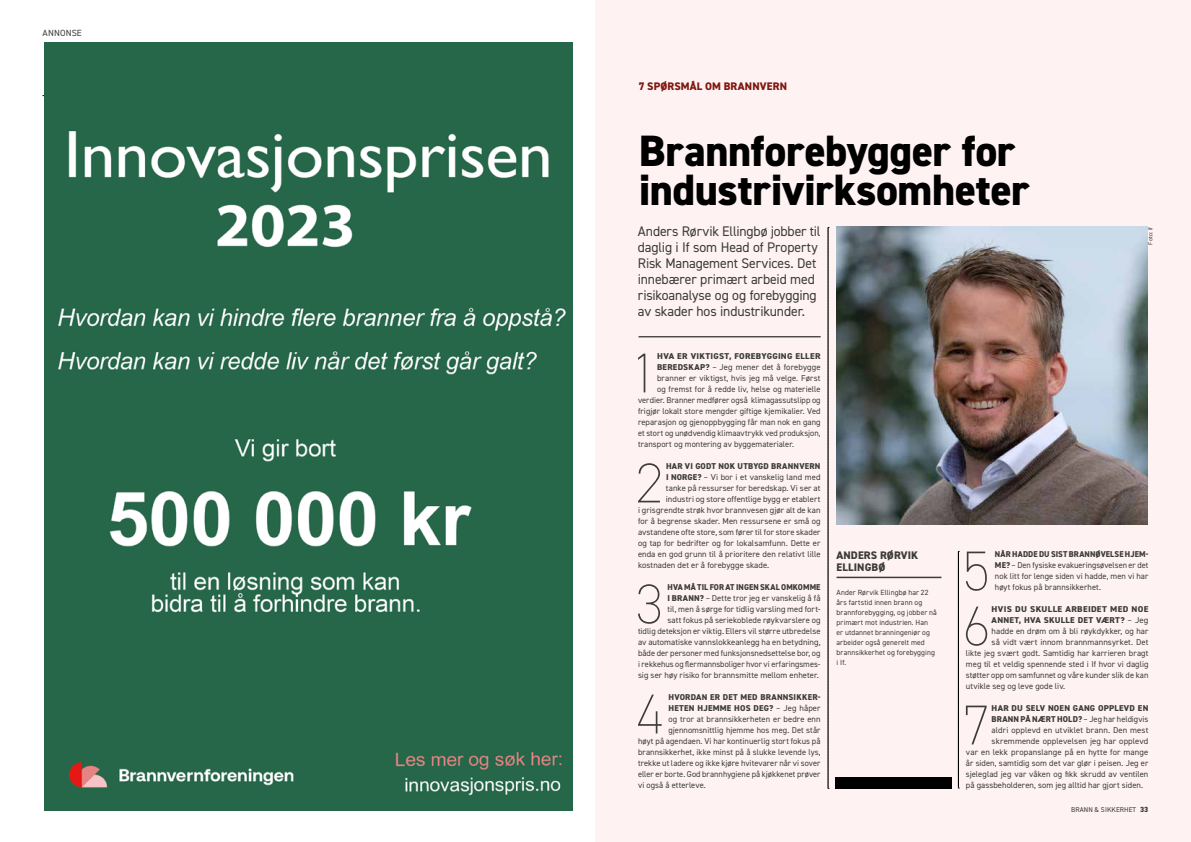
<style>
.page{position:relative;width:1191px;height:842px;background:#fff}
.page>*{position:absolute;margin:0;border:0;box-sizing:border-box;transform-origin:0 0}
.t1{font:200 56.3px "DIN2014";color:#3c3c3b}
.t2{font:800 44px/39px "DIN2014";letter-spacing:-.01em;color:#000}
.t3{font:14px/16px "DIN2014";letter-spacing:-.01em;color:#3c3c3b}
.t4{font:800 11px/12px "DIN2014";letter-spacing:.01em;color:#3c3c3b}
.t5{font:800 11px "DIN2014";letter-spacing:.015em;color:#801710}
.t6{font:9px "DIN2014";letter-spacing:.015em;color:#3c3c3b}
.t7{font:8.5px/11px "DIN2014";letter-spacing:.005em;color:#3c3c3b;text-align:justify}
.t8{font:800 8.5px "DIN2014";letter-spacing:.025em;color:#3c3c3b}
.t9{font:800 8.5px "DIN2014";letter-spacing:.025em;color:#3c3c3b;scale:1.04 1}
.t10{font:800 8.5px "DIN2014";letter-spacing:.025em;color:#3c3c3b;scale:1.05 1}
.t11{font:7.5px/10px "DIN2014";letter-spacing:.01em;color:#3c3c3b}
.t12{font:7px "DIN2014";letter-spacing:.01em;color:#3c3c3b}
.t13{font:6px "DIN2014";letter-spacing:.015em;color:#3c3c3b}
.s1{font-weight:800}
.s2{font-weight:400}
.s3{font-weight:800;font-size:7.5px}
</style>
<div class="page">
<div style="left:595px;top:0;width:596px;height:842px;background:#fef3f2"></div>
<svg style="left:958px;top:551px;width:1px;height:238px"></svg>
<img style="left:836px;top:227px;width:312px;height:297px">
<hr style="left:836px;top:577px;width:105px;height:1px;background:#3c3c3b">
<hr style="left:638px;top:337px;width:182px;height:1px;background:#000">
<svg style="left:828px;top:227px;width:1px;height:562px"></svg>
<div style="left:834px;top:777px;width:117px;height:11px;background:#000"></div>
<hr style="left:43px;top:95px;width:510px;height:1px;background:#000">
<img style="left:45px;top:43px;width:527px;height:768px">
<p class="t6" style="left:43px;top:27px;width:41px">ANNONSE</p>
<p class="t5" style="left:638px;top:79px;width:150px">7 SPØRSMÅL OM BRANNVERN</p>
<h2 class="t2" style="left:639px;top:131px;width:392px">Brannforebygger for industrivirksomheter</h2>
<h3 class="t3" style="left:638px;top:223px;width:184px">Anders Rørvik Ellingbø jobber til daglig i If som Head of Property<br>Risk Management Services. Det innebærer primært arbeid med risikoanalyse og og forebygging av skader hos industrikunder.</h3>
<p class="t13" style="left:1146px;top:244px;width:19px;rotate:-90deg">Foto: If</p>
<h1 class="t1" style="left:630px;top:339px;width:29px">1</h1>
<p class="t9" style="left:657px;top:351px;width:159px">HVA ER VIKTIGST, FOREBYGGING ELLER</p>
<p class="t7" style="left:657px;top:362px;width:165px"><span class="s1">BEREDSKAP?</span> – Jeg mener det å forebygge</p>
<p class="t7" style="left:657px;top:373px;width:165px">branner er viktigst, hvis jeg må velge. Først</p>
<p class="t7" style="left:657px;top:384px;width:165px">og fremst for å redde liv, helse og materielle</p>
<p class="t7" style="left:638px;top:395px;width:184px">verdier. Branner medfører også klimagassutslipp og</p>
<p class="t7" style="left:638px;top:406px;width:184px">frigjør lokalt store mengder giftige kjemikalier. Ved</p>
<p class="t7" style="left:638px;top:417px;width:184px">reparasjon og gjenoppbygging får man nok en gang</p>
<p class="t7" style="left:638px;top:428px;width:184px">et stort og unødvendig klimaavtrykk ved produksjon,</p>
<p class="t7" style="left:638px;top:439px;width:157px">transport og montering av byggematerialer.</p>
<h1 class="t1" style="left:635px;top:449px;width:29px">2</h1>
<p class="t8" style="left:666px;top:461px;width:156px">HAR VI GODT NOK UTBYGD BRANNVERN</p>
<p class="t7" style="left:666px;top:472px;width:156px"><span class="s1">I NORGE?</span> – Vi bor i et vanskelig land med</p>
<p class="t7" style="left:666px;top:483px;width:156px">tanke på ressurser for beredskap. Vi ser at</p>
<p class="t7" style="left:666px;top:494px;width:156px">industri og store offentlige bygg er etablert</p>
<p class="t7" style="left:638px;top:505px;width:184px">i grisgrendte strøk hvor brannvesen gjør alt de kan</p>
<p class="t7" style="left:638px;top:516px;width:184px">for å begrense skader. Men ressursene er små og</p>
<p class="t7" style="left:638px;top:527px;width:184px">avstandene ofte store, som fører til for store skader</p>
<p class="t7" style="left:638px;top:538px;width:184px">og tap for bedrifter og for lokalsamfunn. Dette er</p>
<p class="t7" style="left:638px;top:549px;width:184px">enda en god grunn til å prioritere den relativt lille</p>
<p class="t7" style="left:638px;top:560px;width:133px">kostnaden det er å forebygge skade.</p>
<h1 class="t1" style="left:635px;top:570px;width:28px">3</h1>
<p class="t7" style="left:638px;top:582px;width:184px;text-align:right"><span class="s1">HVA MÅ TIL FOR AT INGEN SKAL OMKOMME<br>I BRANN?</span> – Dette tror jeg er vanskelig å få<br>til, men å sørge for tidlig varsling med fort-<br>satt fokus på seriekoblede røykvarslere og<br>tidlig deteksjon er viktig. Ellers vil større utbredelse av automatiske vannslokkeanlegg ha en betydning, både der personer med funksjonsnedsettelse bor, og i rekkehus og flermannsboliger hvor vi erfaringsmes&shy;sig ser høy risiko for brannsmitte mellom enheter.</p>
<h1 class="t1" style="left:636px;top:680px;width:28px">4</h1>
<p class="t8" style="left:668px;top:692px;width:153px">HVORDAN ER DET MED BRANNSIKKER-</p>
<p class="t8" style="left:668px;top:703px;width:154px">HETEN HJEMME HOS DEG? <span class="s2">– Jeg håper</span></p>
<p class="t7" style="left:668px;top:714px;width:154px">og tror at brannsikkerheten er bedre enn</p>
<p class="t7" style="left:668px;top:725px;width:154px">gjennomsnittlig hjemme hos meg. Det står</p>
<p class="t7" style="left:638px;top:736px;width:184px">høyt på agendaen. Vi har kontinuerlig stort fokus på</p>
<p class="t7" style="left:638px;top:747px;width:184px">brannsikkerhet, ikke minst på å slukke levende lys,</p>
<p class="t7" style="left:638px;top:758px;width:184px">trekke ut ladere og ikke kjøre hvitevarer når vi sover</p>
<p class="t7" style="left:638px;top:769px;width:184px">eller er borte. God brannhygiene på kjøkkenet prøver</p>
<p class="t7" style="left:638px;top:780px;width:69px">vi også å etterleve.</p>
<p class="t4" style="left:836px;top:549px;width:83px">ANDERS RØRVIK<br>ELLINGBØ</p>
<p class="t11" style="left:836px;top:587px;width:102px">Ander Rørvik Ellingbø har 22 års fartstid innen brann og brannforebygging, og jobber nå primært mot industrien. Han<br>er utdannet branningeniør og arbeider også generelt med brannsikkerhet og forebygging i If.</p>
<h1 class="t1" style="left:962px;top:537px;width:28px">5</h1>
<p class="t7" style="left:995px;top:549px;width:155px"><span class="s1">NÅR HADDE DU SIST BRANNØVELSE HJEM-ME?</span> – Den fysiske evakueringsøvelsen er det nok litt for lenge siden vi hadde, men vi har høyt fokus på brannsikkerhet.</p>
<h1 class="t1" style="left:963px;top:592px;width:29px">6</h1>
<p class="t10" style="left:991px;top:604px;width:151px">HVIS DU SKULLE ARBEIDET MED NOE</p>
<p class="t8" style="left:991px;top:615px;width:158px">ANNET, HVA SKULLE DET VÆRT? <span class="s2">– Jeg</span></p>
<p class="t7" style="left:991px;top:626px;width:158px">hadde en drøm om å bli røykdykker, og har</p>
<p class="t7" style="left:991px;top:637px;width:158px">så vidt vært innom brannmannsyrket. Det</p>
<p class="t7" style="left:966px;top:648px;width:184px">likte jeg svært godt. Samtidig har karrieren bragt</p>
<p class="t7" style="left:966px;top:659px;width:184px">meg til et veldig spennende sted i If hvor vi daglig</p>
<p class="t7" style="left:966px;top:670px;width:184px">støtter opp om samfunnet og våre kunder slik de kan</p>
<p class="t7" style="left:966px;top:681px;width:101px">utvikle seg og leve gode liv.</p>
<h1 class="t1" style="left:963px;top:691px;width:29px">7</h1>
<p class="t8" style="left:991px;top:703px;width:158px">HAR DU SELV NOEN GANG OPPLEVD EN</p>
<p class="t8" style="left:991px;top:714px;width:158px">BRANN PÅ NÆRT HOLD? <span class="s2">– Jeg har heldigvis</span></p>
<p class="t7" style="left:991px;top:725px;width:158px">aldri opplevd en utviklet brann. Den mest</p>
<p class="t7" style="left:991px;top:736px;width:158px">skremmende opplevelsen jeg har opplevd</p>
<p class="t7" style="left:966px;top:747px;width:184px">var en lekk propanslange på en hytte for mange</p>
<p class="t7" style="left:966px;top:758px;width:184px">år siden, samtidig som det var glør i peisen. Jeg er</p>
<p class="t7" style="left:966px;top:769px;width:184px">sjeleglad jeg var våken og fikk skrudd av ventilen</p>
<p class="t7" style="left:966px;top:780px;width:179px">på gassbeholderen, som jeg alltid har gjort siden.</p>
<p class="t12" style="left:1071px;top:805px;width:79px">BRANN &amp; SIKKERHET <span class="s3">33</span></p>
</div>
